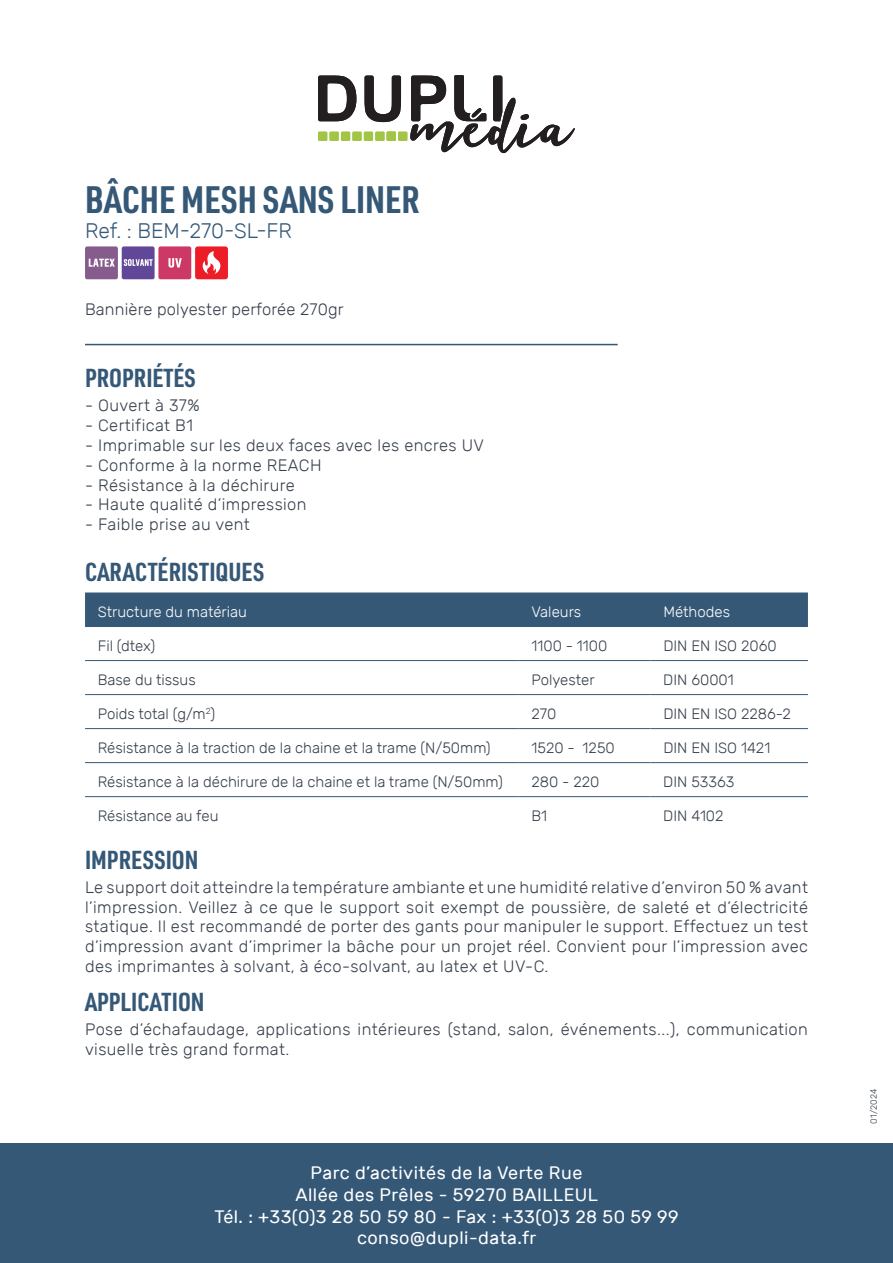
<style>
.page{position:relative;width:893px;height:1263px;background:#fff}
.page>*{position:absolute;margin:0;border:0;box-sizing:border-box;transform-origin:0 0}
.t1{font:700 37.5px "URWDIN Cond";color:#355877}
.t2{font:700 25.5px "URWDIN Cond";color:#355877}
.t3{font:300 21px "Rubik";color:#355877}
.t4{font:18px/21.6px "Rubik";letter-spacing:.025em;color:#fff;text-align:center}
.t5{font:300 16.5px/19.8px "Rubik";letter-spacing:.025em;color:#37404c;text-align:justify}
.t6{font:300 15px "Rubik";color:#37404c}
.t7{font:300 15px "Rubik";color:#fff}
.t8{font:300 9px "Rubik";letter-spacing:.025em;color:#37404c}
</style>
<div class="page">
<div style="left:0;top:1144px;width:893px;height:119px;background:#355877"></div>
<div style="left:158px;top:246px;width:33px;height:33px;background:#cc3966;border-radius:2px"></div>
<svg style="left:168px;top:258px;width:14px;height:10px"></svg>
<div style="left:122px;top:246px;width:33px;height:33px;background:#614797;border-radius:2px"></div>
<svg style="left:124px;top:259px;width:29px;height:7px"></svg>
<div style="left:85px;top:246px;width:33px;height:33px;background:#865c8d;border-radius:2px"></div>
<svg style="left:89px;top:259px;width:26px;height:8px"></svg>
<div style="left:195px;top:246px;width:33px;height:33px;background:#ec1d27;border-radius:3px"></div>
<svg style="left:202px;top:251px;width:19px;height:24px"></svg>
<div style="left:318px;top:132px;width:9px;height:9px;background:#a3c546"></div>
<div style="left:329px;top:132px;width:10px;height:9px;background:#a3c546"></div>
<div style="left:341px;top:132px;width:9px;height:9px;background:#a3c546"></div>
<div style="left:352px;top:132px;width:10px;height:9px;background:#a3c546"></div>
<div style="left:364px;top:132px;width:9px;height:9px;background:#a3c546"></div>
<div style="left:375px;top:132px;width:9px;height:9px;background:#a3c546"></div>
<div style="left:387px;top:132px;width:9px;height:9px;background:#a3c546"></div>
<div style="left:398px;top:132px;width:9px;height:9px;background:#a3c546"></div>
<svg style="left:318px;top:76px;width:38px;height:45px"></svg>
<svg style="left:365px;top:76px;width:36px;height:46px"></svg>
<svg style="left:410px;top:75px;width:165px;height:78px"></svg>
<hr style="left:85px;top:344px;width:533px;height:1px;background:#355877">
<div style="left:85px;top:592px;width:723px;height:34px;background:#355877"></div>
<hr style="left:85px;top:626px;width:434px;height:1px;background:#355877">
<hr style="left:519px;top:626px;width:132px;height:1px;background:#355877">
<hr style="left:651px;top:626px;width:157px;height:1px;background:#355877">
<hr style="left:85px;top:660px;width:434px;height:1px;background:#355877">
<hr style="left:519px;top:660px;width:132px;height:1px;background:#355877">
<hr style="left:651px;top:660px;width:157px;height:1px;background:#355877">
<hr style="left:85px;top:694px;width:434px;height:1px;background:#355877">
<hr style="left:519px;top:694px;width:132px;height:1px;background:#355877">
<hr style="left:651px;top:694px;width:157px;height:1px;background:#355877">
<hr style="left:85px;top:728px;width:434px;height:1px;background:#355877">
<hr style="left:519px;top:728px;width:132px;height:1px;background:#355877">
<hr style="left:651px;top:728px;width:157px;height:1px;background:#355877">
<hr style="left:85px;top:762px;width:434px;height:1px;background:#355877">
<hr style="left:519px;top:762px;width:132px;height:1px;background:#355877">
<hr style="left:651px;top:762px;width:157px;height:1px;background:#355877">
<hr style="left:85px;top:796px;width:434px;height:1px;background:#355877">
<hr style="left:519px;top:796px;width:132px;height:1px;background:#355877">
<hr style="left:651px;top:796px;width:157px;height:1px;background:#355877">
<h1 class="t1" style="left:85px;top:174px;width:336px">BÂCHE MESH SANS LINER</h1>
<p class="t3" style="left:85px;top:219px;width:208px">Ref. : BEM-270-SL-FR</p>
<p class="t5" style="left:85px;top:300px;width:260px">Bannière polyester perforée 270gr</p>
<h2 class="t2" style="left:85px;top:361px;width:112px">PROPRIÉTÉS</h2>
<p class="t5" style="left:85px;top:396px;width:116px">- Ouvert à 37%</p>
<p class="t5" style="left:85px;top:416px;width:109px">- Certificat B1</p>
<p class="t5" style="left:85px;top:436px;width:401px">- Imprimable sur les deux faces avec les encres UV</p>
<p class="t5" style="left:85px;top:455px;width:238px">- Conforme à la norme REACH</p>
<p class="t5" style="left:85px;top:475px;width:211px">- Résistance à la déchirure</p>
<p class="t5" style="left:85px;top:495px;width:223px">- Haute qualité d’impression</p>
<p class="t5" style="left:85px;top:515px;width:166px">- Faible prise au vent</p>
<h2 class="t2" style="left:85px;top:554px;width:181px">CARACTÉRISTIQUES</h2>
<p class="t7" style="left:98px;top:603px;width:151px">Structure du matériau</p>
<p class="t7" style="left:531px;top:603px;width:51px">Valeurs</p>
<p class="t7" style="left:663px;top:603px;width:68px">Méthodes</p>
<p class="t6" style="left:98px;top:637px;width:59px">Fil (dtex)</p>
<p class="t6" style="left:531px;top:637px;width:77px">1100 - 1100</p>
<p class="t6" style="left:663px;top:637px;width:115px">DIN EN ISO 2060</p>
<p class="t6" style="left:98px;top:671px;width:99px">Base du tissus</p>
<p class="t6" style="left:531px;top:671px;width:65px">Polyester</p>
<p class="t6" style="left:663px;top:671px;width:72px">DIN 60001</p>
<p class="t6" style="left:98px;top:705px;width:119px">Poids total (g/m<sup>2</sup>)</p>
<p class="t6" style="left:531px;top:705px;width:26px">270</p>
<p class="t6" style="left:663px;top:705px;width:129px">DIN EN ISO 2286-2</p>
<p class="t6" style="left:98px;top:739px;width:394px">Résistance à la traction de la chaine et la trame (N/50mm)</p>
<p class="t6" style="left:531px;top:739px;width:85px">1520 - 1250</p>
<p class="t6" style="left:663px;top:739px;width:108px">DIN EN ISO 1421</p>
<p class="t6" style="left:98px;top:773px;width:407px">Résistance à la déchirure de la chaine et la trame (N/50mm)</p>
<p class="t6" style="left:531px;top:773px;width:69px">280 - 220</p>
<p class="t6" style="left:663px;top:773px;width:73px">DIN 53363</p>
<p class="t6" style="left:98px;top:807px;width:122px">Résistance au feu</p>
<p class="t6" style="left:531px;top:807px;width:17px">B1</p>
<p class="t6" style="left:663px;top:807px;width:62px">DIN 4102</p>
<h2 class="t2" style="left:85px;top:842px;width:115px">IMPRESSION</h2>
<p class="t5" style="left:85px;top:877px;width:724px">Le support doit atteindre la température ambiante et une humidité relative d’environ 50 % avant l’impression. Veillez à ce que le support soit exempt de poussière, de saleté et d’électricité statique. Il est recommandé de porter des gants pour manipuler le support. Effectuez un test d’impression avant d’imprimer la bâche pour un projet réel. Convient pour l’impression avec des imprimantes à solvant, à éco-solvant, au latex et UV-C.</p>
<h2 class="t2" style="left:85px;top:985px;width:121px">APPLICATION</h2>
<p class="t5" style="left:85px;top:1019px;width:724px">Pose d’échafaudage, applications intérieures (stand, salon, événements...), communication visuelle très grand format.</p>
<p class="t4" style="left:214px;top:1163px;width:466px">Parc d’activités de la Verte Rue<br>Allée des Prêles - 59270 BAILLEUL<br>Tél. : +33(0)3 28 50 59 80 - Fax : +33(0)3 28 50 59 99 conso@dupli-data.fr</p>
<p class="t8" style="left:869px;top:1124px;width:37px;rotate:-90deg">01/2024</p>
</div>
